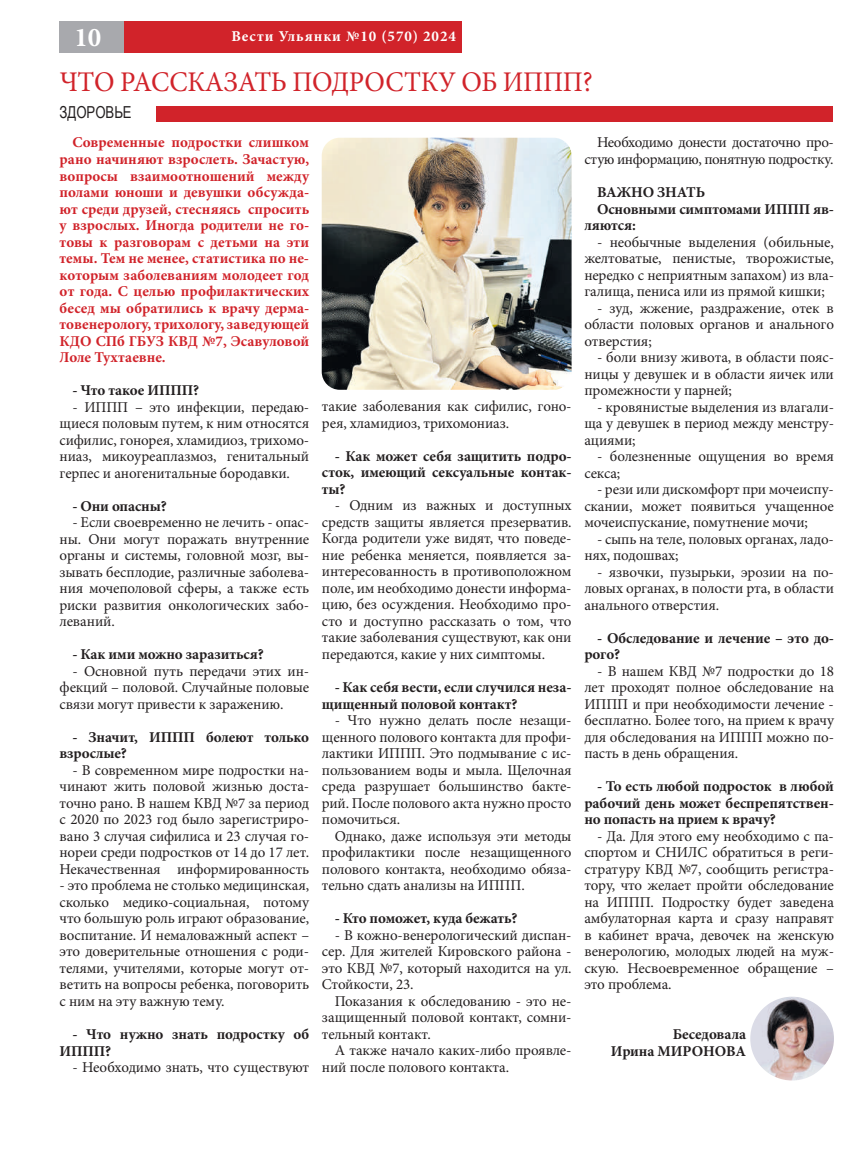
<style>
.page{position:relative;width:851px;height:1170px;background:#fff}
.page>*{position:absolute;margin:0;border:0;box-sizing:border-box;transform-origin:0 0}
.t1{font:28.5px "Minion Pro";letter-spacing:-.01em;color:#d1232a;scale:.96 1}
.t2{font:700 27px "Minion Pro";color:#fff}
.t3{font:16.5px "Arial Narrow";color:#231f20}
.t4{font:15px/16.5px "Minion Pro";letter-spacing:-.01em;color:#231f20;text-align:justify}
.t5{font:700 15px/16.5px "Minion Pro";letter-spacing:-.01em;color:#231f20}
.t6{font:700 15px/16.5px "Minion Pro";color:#d1232a;text-align:justify}
.t7{font:15px/16.5px "Minion Pro";letter-spacing:-.03em;color:#231f20;text-align:right}
.t8{font:700 15px "Minion Pro";letter-spacing:.06em;color:#fff}
</style>
<div class="page">
<div style="left:124px;top:21px;width:338px;height:32px;background:#d1232a"></div>
<div style="left:60px;top:21px;width:64px;height:32px;background:#a8a9ad"></div>
<div style="left:156px;top:106px;width:676px;height:15px;background:#d1232a"></div>
<img style="left:322px;top:138px;width:249px;height:252px;border-radius:18px">
<img style="left:750px;top:996px;width:83px;height:84px;border-radius:50%">
<h2 class="t2" style="left:74px;top:27px;width:28px">10</h2>
<p class="t8" style="left:231px;top:30px;width:226px">Вести Ульянки №10 (570) 2024</p>
<h1 class="t1" style="left:60px;top:64px;width:557px">ЧТО РАССКАЗАТЬ ПОДРОСТКУ ОБ ИППП?</h1>
<p class="t3" style="left:60px;top:103px;width:74px">ЗДОРОВЬЕ</p>
<p class="t6" style="left:60px;top:135px;width:251px;text-indent:13px">Современные подростки слишком рано начиняют взрослеть. Зачастую, вопросы взаимоотношений между полами юноши и девушки обсужда&shy;ют среди друзей, стесняясь спросить у взрослых. Иногда родители не го&shy;товы к разговорам с детьми на эти темы. Тем не менее, статистика по не&shy;которым заболеваниям молодеет год от года. С целью профилактических бесед мы обратились к врачу дерма&shy;товенерологу, трихологу, заведующей КДО СПб ГБУЗ КВД №7, Эсавуловой Лоле Тухтаевне.</p>
<p class="t5" style="left:72px;top:383px;width:128px">- Что такое ИППП?</p>
<p class="t4" style="left:60px;top:398px;width:251px;text-indent:13px">- ИППП – это инфекции, передаю&shy;щиеся половым путем, к ним относятся сифилис, гонорея, хламидиоз, трихомо&shy;ниаз, микоуреаплазмоз, генитальный герпес и аногенитальные бородавки.</p>
<p class="t5" style="left:72px;top:498px;width:96px">- Они опасны?</p>
<p class="t4" style="left:60px;top:513px;width:251px;text-indent:13px">- Если своевременно не лечить - опас&shy;ны. Они могут поражать внутренние органы и системы, головной мозг, вы&shy;зывать бесплодие, различные заболева&shy;ния мочеполовой сферы, а также есть риски развития онкологических забо&shy;леваний.</p>
<p class="t5" style="left:72px;top:647px;width:193px">- Как ими можно заразиться?</p>
<p class="t4" style="left:60px;top:662px;width:251px;text-indent:13px">- Основной путь передачи этих ин&shy;фекций – половой. Случайные половые связи могут привести к заражению.</p>
<p class="t5" style="left:60px;top:729px;width:251px;text-indent:13px">- Значит, ИППП болеют только взрослые?</p>
<p class="t4" style="left:60px;top:761px;width:251px;text-indent:13px">- В современном мире подростки на&shy;чинают жить половой жизнью доста&shy;точно рано. В нашем КВД №7 за период с 2020 по 2023 год было зарегистриро&shy;вано 3 случая сифилиса и 23 случая го&shy;нореи среди подростков от 14 до 17 лет.<br>Некачественная информированность</p>
<p class="t4" style="left:60px;top:876px;width:251px">- это проблема не столько медицинская, сколько медико-социальная, потому что большую роль играют образование, воспитание. И немаловажный аспект – это доверительные отношения с роди&shy;телями, учителями, которые могут от&shy;ветить на вопросы ребенка, поговорить с ним на эту важную тему.</p>
<p class="t5" style="left:60px;top:1026px;width:251px;text-indent:13px">- Что нужно знать подростку об<br>ИППП?</p>
<p class="t4" style="left:72px;top:1058px;width:238px">- Необходимо знать, что существуют</p>
<p class="t4" style="left:322px;top:398px;width:251px">такие заболевания как сифилис, гоно&shy;рея, хламидиоз, трихомониаз.</p>
<p class="t5" style="left:322px;top:449px;width:251px;text-align:justify;text-indent:13px">- Как может себя защитить подро&shy;сток, имеющий сексуальные контак&shy;ты?</p>
<p class="t4" style="left:322px;top:497px;width:251px;text-indent:13px">- Одним из важных и доступных средств защиты является презерватив.<br>Когда родители уже видят, что поведе&shy;ние ребенка меняется, появляется за&shy;интересованность в противоположном поле, им необходимо донести информа&shy;цию, без осуждения. Необходимо про&shy;сто и доступно рассказать о том, что такие заболевания существуют, как они передаются, какие у них симптомы.</p>
<p class="t5" style="left:322px;top:680px;width:251px;text-indent:13px">- Как себя вести, если случился неза&shy;щищенный половой контакт?</p>
<p class="t4" style="left:322px;top:711px;width:251px;text-indent:13px">- Что нужно делать после незащи&shy;щенного полового контакта для профи&shy;лактики ИППП. Это подмывание с ис&shy;пользованием воды и мыла. Щелочная среда разрушает большинство бакте&shy;рий. После полового акта нужно просто помочиться.</p>
<p class="t4" style="left:322px;top:827px;width:251px;text-indent:13px">Однако, даже используя эти методы профилактики после незащищенного полового контакта, необходимо обяза&shy;тельно сдать анализы на ИППП.</p>
<p class="t5" style="left:334px;top:911px;width:184px">- Кто поможет, куда бежать?</p>
<p class="t4" style="left:322px;top:926px;width:251px;text-indent:13px">- В кожно-венерологический диспан&shy;сер. Для жителей Кировского района - это КВД №7, который находится на ул.<br>Стойкости, 23.</p>
<p class="t4" style="left:322px;top:992px;width:251px;text-indent:13px">Показания к обследованию - это не&shy;защищенный половой контакт, сомни&shy;тельный контакт.</p>
<p class="t4" style="left:322px;top:1041px;width:251px;text-indent:13px">А также начало каких-либо проявле&shy;ний после полового контакта.</p>
<p class="t7" style="left:584px;top:134px;width:251px">Необходимо донести достаточно про&shy;стую информацию, понятную подростку.</p>
<p class="t5" style="left:597px;top:185px;width:109px">ВАЖНО ЗНАТЬ</p>
<p class="t5" style="left:597px;top:201px;width:238px">Основными симптомами ИППП яв-</p>
<p class="t5" style="left:584px;top:218px;width:53px">ляются:</p>
<p class="t4" style="left:584px;top:233px;width:251px;text-indent:13px">- необычные выделения (обильные, желтоватые, пенистые, творожистые, нередко с неприятным запахом) из вла&shy;галища, пениса или из прямой кишки;</p>
<p class="t4" style="left:584px;top:299px;width:251px;text-indent:13px">- зуд, жжение, раздражение, отек в области половых органов и анального отверстия;</p>
<p class="t4" style="left:584px;top:348px;width:251px;text-indent:13px">- боли внизу живота, в области пояс&shy;ницы у девушек и в области яичек или промежности у парней;</p>
<p class="t4" style="left:584px;top:398px;width:251px;text-indent:13px">- кровянистые выделения из влагали&shy;ща у девушек в период между менстру&shy;ациями;</p>
<p class="t4" style="left:584px;top:447px;width:251px;text-indent:13px">- болезненные ощущения во время секса;</p>
<p class="t4" style="left:584px;top:480px;width:251px;text-indent:13px">- рези или дискомфорт при мочеиспу&shy;скании, может появиться учащенное мочеиспускание, помутнение мочи;</p>
<p class="t4" style="left:584px;top:530px;width:251px;text-indent:13px">- сыпь на теле, половых органах, ладо&shy;нях, подошвах;</p>
<p class="t4" style="left:584px;top:563px;width:251px;text-indent:13px">- язвочки, пузырьки, эрозии на по&shy;ловых органах, в полости рта, в области анального отверстия.</p>
<p class="t5" style="left:584px;top:630px;width:251px;text-indent:13px">- Обследование и лечение – это до&shy;рого?</p>
<p class="t4" style="left:584px;top:662px;width:251px;text-indent:13px">- В нашем КВД №7 подростки до 18 лет проходят полное обследование на ИППП и при необходимости лечение - бесплатно. Более того, на прием к врачу для обследования на ИППП можно по&shy;пасть в день обращения.</p>
<p class="t5" style="left:584px;top:779px;width:251px;text-align:justify;text-indent:13px">- То есть любой подросток в любой рабочий день может беспрепятствен&shy;но попасть на прием к врачу?</p>
<p class="t4" style="left:584px;top:827px;width:251px;text-indent:13px">- Да. Для этого ему необходимо с па&shy;спортом и СНИЛС обратиться в реги&shy;стратуру КВД №7, сообщить регистра&shy;тору, что желает пройти обследование на ИППП. Подростку будет заведена амбулаторная карта и сразу направят в кабинет врача, девочек на женскую венерологию, молодых людей на муж&shy;скую. Несвоевременное обращение – это проблема.</p>
<p class="t5" style="left:610px;top:1026px;width:137px;text-align:right">Беседовала<br>Ирина МИРОНОВА</p>
</div>
